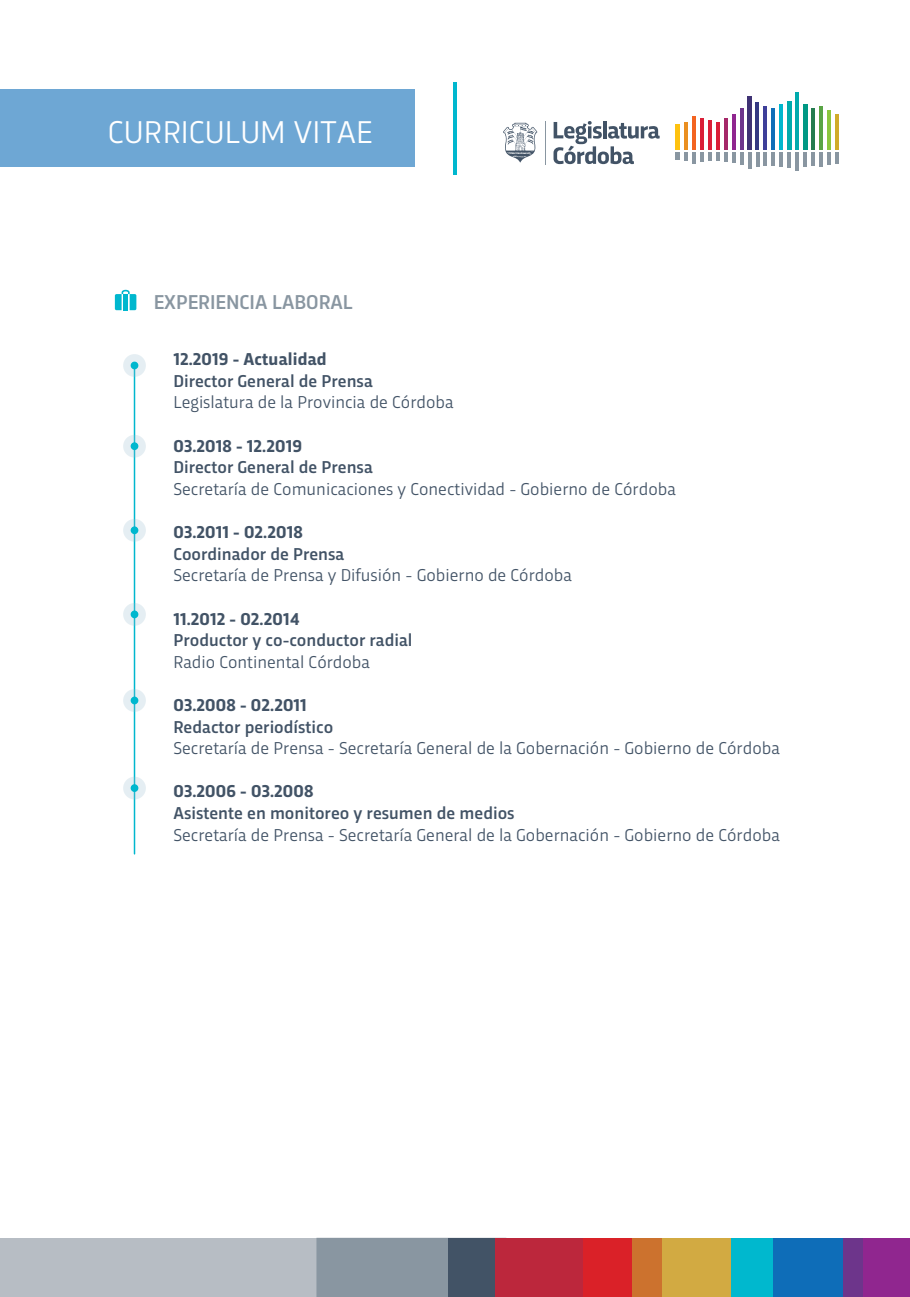
<style>
.page{position:relative;width:910px;height:1297px;background:#fff}
.page>*{position:absolute;margin:0;border:0;box-sizing:border-box;transform-origin:0 0}
.t1{font:33px "Trasandina";color:#fff}
.t2{font:500 21px "Trasandina";color:#8996a1}
.t3{font:18px "Trasandina";color:#425366}
.t4{font:500 18px "Trasandina";color:#425366}
.t5{font:700 18px "Trasandina";letter-spacing:.01em;color:#425366}
</style>
<div class="page">
<svg style="left:115px;top:290px;width:21px;height:20px"></svg>
<div style="left:0;top:90px;width:415px;height:77px;background:#6ea7d4"></div>
<hr style="left:676px;top:125px;width:4px;height:25px;background:#fec210">
<hr style="left:684px;top:123px;width:4px;height:27px;background:#ea8f21">
<hr style="left:692px;top:117px;width:4px;height:33px;background:#f36421">
<hr style="left:700px;top:119px;width:4px;height:31px;background:#da1f38">
<hr style="left:708px;top:121px;width:4px;height:29px;background:#da1f38">
<hr style="left:716px;top:123px;width:4px;height:27px;background:#da1f38">
<hr style="left:724px;top:119px;width:4px;height:31px;background:#a52869">
<hr style="left:732px;top:115px;width:4px;height:35px;background:#90268f">
<hr style="left:740px;top:109px;width:3px;height:41px;background:#6d358b">
<hr style="left:747px;top:96px;width:4px;height:54px;background:#3f3274">
<hr style="left:755px;top:102px;width:4px;height:48px;background:#343882">
<hr style="left:763px;top:106px;width:4px;height:44px;background:#3e3f99">
<hr style="left:771px;top:109px;width:4px;height:41px;background:#0f6eb8">
<hr style="left:779px;top:104px;width:4px;height:46px;background:#00b7ce">
<hr style="left:787px;top:101px;width:4px;height:49px;background:#00aaad">
<hr style="left:795px;top:92px;width:4px;height:58px;background:#00aaad">
<hr style="left:803px;top:104px;width:4px;height:46px;background:#009884">
<hr style="left:811px;top:109px;width:4px;height:41px;background:#247c50">
<hr style="left:819px;top:106px;width:4px;height:44px;background:#59a445">
<hr style="left:827px;top:111px;width:4px;height:39px;background:#8bc63e">
<hr style="left:835px;top:115px;width:4px;height:35px;background:#d1ab2a">
<svg style="left:676px;top:152px;width:12px;height:8px"></svg>
<hr style="left:692px;top:152px;width:4px;height:11px;background:#8996a1">
<svg style="left:700px;top:152px;width:28px;height:9px"></svg>
<hr style="left:732px;top:152px;width:4px;height:10px;background:#8996a1">
<svg style="left:740px;top:152px;width:3px;height:12px"></svg>
<svg style="left:748px;top:152px;width:3px;height:17px"></svg>
<hr style="left:756px;top:152px;width:3px;height:15px;background:#8996a1">
<hr style="left:763px;top:152px;width:4px;height:13px;background:#8996a1">
<hr style="left:771px;top:152px;width:4px;height:14px;background:#8996a1">
<hr style="left:779px;top:152px;width:4px;height:14px;background:#8996a1">
<hr style="left:787px;top:152px;width:4px;height:15px;background:#8996a1">
<hr style="left:795px;top:152px;width:4px;height:19px;background:#8996a1">
<hr style="left:803px;top:152px;width:4px;height:14px;background:#8996a1">
<hr style="left:811px;top:152px;width:4px;height:13px;background:#8996a1">
<hr style="left:819px;top:152px;width:4px;height:14px;background:#8996a1">
<hr style="left:827px;top:152px;width:4px;height:12px;background:#8996a1">
<hr style="left:835px;top:152px;width:4px;height:11px;background:#8996a1">
<svg style="left:553px;top:121px;width:107px;height:43px"></svg>
<svg style="left:503px;top:123px;width:34px;height:40px"></svg>
<hr style="left:545px;top:121px;width:1px;height:43px;background:#8996a1">
<hr style="left:453px;top:82px;width:4px;height:93px;background:#00b7ce">
<div style="left:0;top:1238px;width:316px;height:59px;background:#b7bdc4"></div>
<div style="left:316px;top:1238px;width:133px;height:59px;background:#8996a1"></div>
<div style="left:490px;top:1238px;width:93px;height:59px;background:#bc273c"></div>
<div style="left:583px;top:1238px;width:49px;height:59px;background:#da2128"></div>
<div style="left:632px;top:1238px;width:30px;height:59px;background:#cc722e"></div>
<div style="left:828px;top:1238px;width:35px;height:59px;background:#6d358b"></div>
<div style="left:863px;top:1238px;width:46px;height:59px;background:#90268f"></div>
<div style="left:662px;top:1238px;width:69px;height:59px;background:#d2aa42"></div>
<div style="left:449px;top:1238px;width:46px;height:59px;background:#425366"></div>
<div style="left:731px;top:1238px;width:43px;height:59px;background:#00b8ce"></div>
<div style="left:774px;top:1238px;width:69px;height:59px;background:#0e6db8"></div>
<hr style="left:134px;top:368px;width:1px;height:486px;background:#00b7ce">
<svg style="left:123px;top:354px;width:23px;height:23px"></svg>
<div style="left:131px;top:362px;width:7px;height:7px;background:#00b7ce;border-radius:50%"></div>
<svg style="left:123px;top:435px;width:23px;height:23px"></svg>
<div style="left:131px;top:442px;width:7px;height:8px;background:#00b7ce;border-radius:50%"></div>
<svg style="left:123px;top:519px;width:23px;height:23px"></svg>
<div style="left:131px;top:526px;width:7px;height:8px;background:#00b7ce;border-radius:50%"></div>
<svg style="left:123px;top:603px;width:23px;height:23px"></svg>
<div style="left:131px;top:610px;width:7px;height:8px;background:#00b7ce;border-radius:50%"></div>
<svg style="left:123px;top:689px;width:23px;height:23px"></svg>
<div style="left:131px;top:697px;width:7px;height:7px;background:#00b7ce;border-radius:50%"></div>
<svg style="left:123px;top:777px;width:23px;height:22px"></svg>
<div style="left:131px;top:784px;width:7px;height:8px;background:#00b7ce;border-radius:50%"></div>
<h1 class="t1" style="left:108px;top:107px;width:266px">CURRICULUM VITAE</h1>
<p class="t2" style="left:154px;top:286px;width:201px">EXPERIENCIA LABORAL</p>
<p class="t5" style="left:173px;top:346px;width:155px">12.2019 - Actualidad</p>
<p class="t4" style="left:173px;top:367px;width:201px">Director General de Prensa</p>
<p class="t3" style="left:173px;top:389px;width:282px">Legislatura de la Provincia de Córdoba</p>
<p class="t5" style="left:173px;top:432px;width:130px">03.2018 - 12.2019</p>
<p class="t4" style="left:173px;top:454px;width:201px">Director General de Prensa</p>
<p class="t3" style="left:173px;top:476px;width:504px">Secretaría de Comunicaciones y Conectividad - Gobierno de Córdoba</p>
<p class="t5" style="left:173px;top:519px;width:131px">03.2011 - 02.2018</p>
<p class="t4" style="left:173px;top:540px;width:172px">Coordinador de Prensa</p>
<p class="t3" style="left:173px;top:562px;width:400px">Secretaría de Prensa y Difusión - Gobierno de Córdoba</p>
<p class="t5" style="left:173px;top:605px;width:128px">11.2012 - 02.2014</p>
<p class="t4" style="left:173px;top:627px;width:241px">Productor y co-conductor radial</p>
<p class="t3" style="left:173px;top:648px;width:198px">Radio Continental Córdoba</p>
<p class="t5" style="left:173px;top:691px;width:135px">03.2008 - 02.2011</p>
<p class="t4" style="left:173px;top:713px;width:161px">Redactor periodístico</p>
<p class="t3" style="left:173px;top:735px;width:608px">Secretaría de Prensa - Secretaría General de la Gobernación - Gobierno de Córdoba</p>
<p class="t5" style="left:173px;top:778px;width:142px">03.2006 - 03.2008</p>
<p class="t4" style="left:173px;top:799px;width:343px">Asistente en monitoreo y resumen de medios</p>
<p class="t3" style="left:173px;top:821px;width:608px">Secretaría de Prensa - Secretaría General de la Gobernación - Gobierno de Córdoba</p>
</div>
